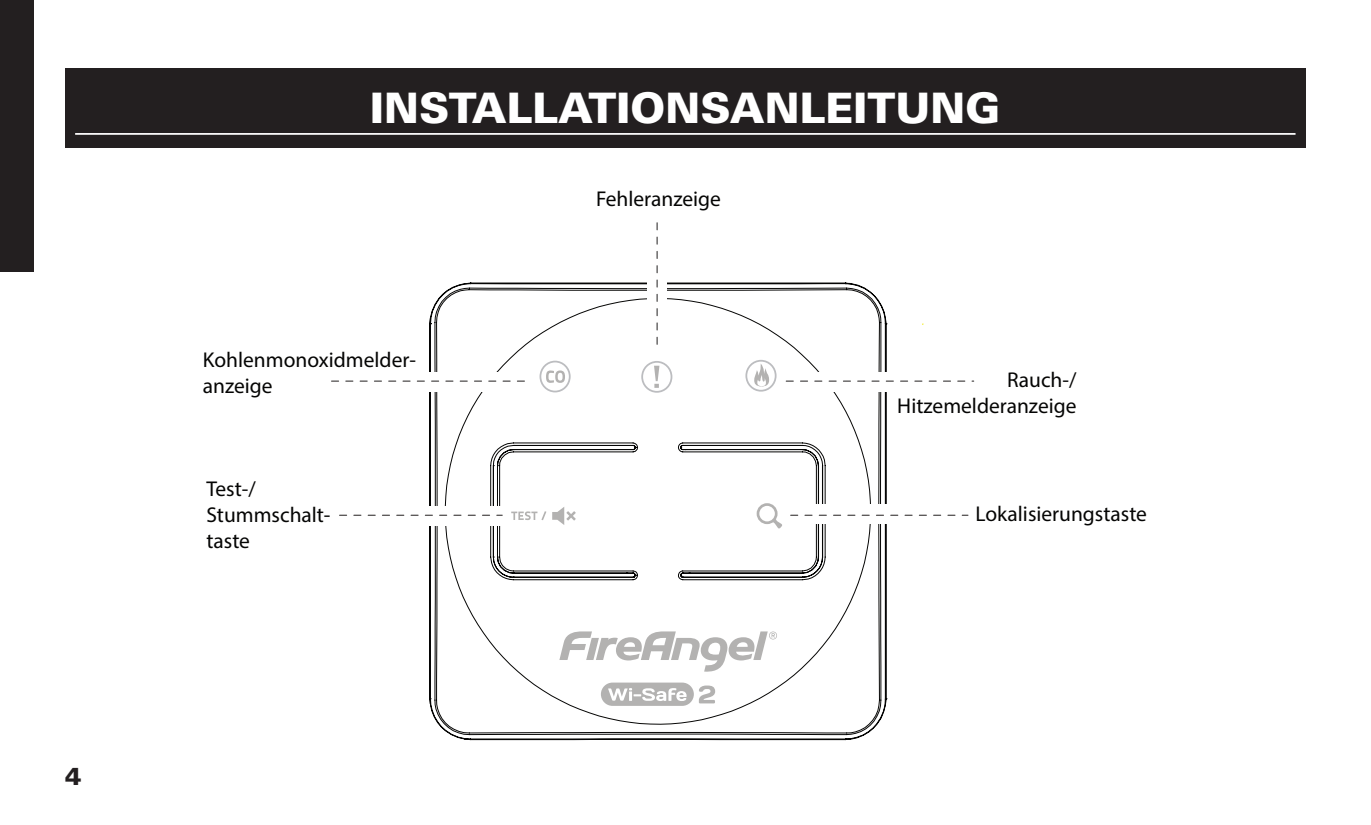
<style>
.page{position:relative;width:1371px;height:825px;background:#fff}
.page>*{position:absolute;margin:0;border:0;box-sizing:border-box;transform-origin:0 0}
.t1{font:900 42px "Univers LT Std";color:#fff}
.t2{font:900 24.5px "Univers LT Std";color:#231f20}
.t3{font:21.35px/25.6px "Myriad Pro";color:#050504}
</style>
<div class="page">
<div style="left:0;top:0;width:34px;height:272px;background:#231f20"></div>
<svg style="left:429px;top:282px;width:457px;height:459px"></svg>
<svg style="left:511px;top:511px;width:35px;height:9px"></svg>
<svg style="left:552px;top:506px;width:24px;height:19px"></svg>
<div style="left:757px;top:503px;width:21px;height:21px;border:3px solid #b3b2b1;border-radius:50%"></div>
<svg style="left:771px;top:516px;width:14px;height:15px"></svg>
<svg style="left:559px;top:631px;width:218px;height:40px"></svg>
<svg style="left:601px;top:682px;width:114px;height:23px"></svg>
<div style="left:411px;top:372px;width:87px;height:19px;background:#fff"></div>
<svg style="left:331px;top:380px;width:194px;height:1px"></svg>
<div style="left:416px;top:506px;width:87px;height:19px;background:#fff"></div>
<svg style="left:340px;top:514px;width:162px;height:1px"></svg>
<div style="left:809px;top:372px;width:87px;height:19px;background:#fff"></div>
<svg style="left:786px;top:380px;width:188px;height:1px"></svg>
<div style="left:809px;top:504px;width:87px;height:20px;background:#fff"></div>
<svg style="left:791px;top:514px;width:177px;height:1px"></svg>
<div style="left:647px;top:245px;width:19px;height:86px;background:#fff"></div>
<svg style="left:656px;top:222px;width:2px;height:122px"></svg>
<svg style="left:654px;top:365px;width:5px;height:22px"></svg>
<svg style="left:754px;top:363px;width:15px;height:24px"></svg>
<svg style="left:546px;top:370px;width:8px;height:13px"></svg>
<svg style="left:555px;top:370px;width:10px;height:13px"></svg>
<div style="left:539px;top:360px;width:32px;height:32px;border:2px solid #bcbdc0;border-radius:50%"></div>
<div style="left:641px;top:361px;width:31px;height:31px;border:2px solid #bcbdc0;border-radius:50%"></div>
<div style="left:745px;top:360px;width:32px;height:31px;border:2px solid #bcbdc0;border-radius:50%"></div>
<div style="left:65px;top:68px;width:1240px;height:80px;background:#231f20"></div>
<hr style="left:75px;top:133px;width:1220px;height:2px;background:#fff">
<p class="t2" style="left:65px;top:760px;width:18px">4</p>
<h1 class="t1" style="left:370px;top:82px;width:632px">INSTALLATIONSANLEITUNG</h1>
<p class="t3" style="left:203px;top:346px;width:215px">Kohlenmonoxidmelder&shy;anzeige</p>
<p class="t3" style="left:206px;top:476px;width:126px">Test-/<br>Stummschalt&shy;taste</p>
<p class="t3" style="left:596px;top:185px;width:126px">Fehleranzeige</p>
<p class="t3" style="left:897px;top:367px;width:181px;text-align:right">Rauch-/<br>Hitzemelderanzeige</p>
<p class="t3" style="left:975px;top:501px;width:173px">Lokalisierungstaste</p>
</div>
